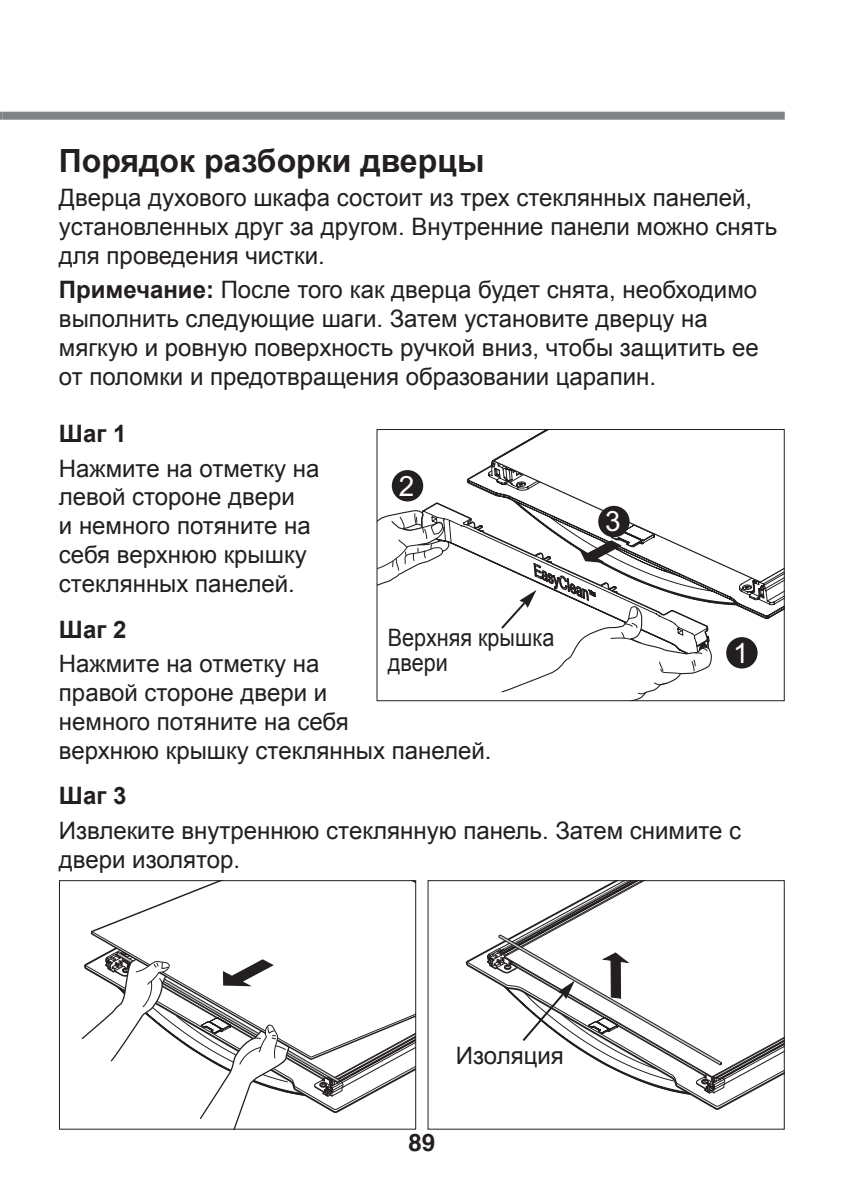
<style>
.page{position:relative;width:842px;height:1193px;background:#fff}
.page>*{position:absolute;margin:0;border:0;box-sizing:border-box;transform-origin:0 0}
.t1{font:700 32px "Arial";color:#231f20}
.t2{font:28px "Arial";color:#fff}
.t3{font:24px/28.8px "Arial";color:#231f20}
.t4{font:24px/24.8px "Arial";color:#231f20;scale:.9 1}
.t5{font:700 24px "Arial";color:#231f20}
.t6{font:700 24px "Helvetica";color:#231f20}
.s1{font-weight:700}
</style>
<div class="page">
<svg style="left:0;top:112px;width:2px;height:8px"></svg>
<div style="left:2px;top:112px;width:783px;height:8px;background:#808285"></div>
<div style="left:726px;top:637px;width:31px;height:31px;background:#231f20;border-radius:50%"></div>
<svg style="left:713px;top:560px;width:70px;height:59px"></svg>
<svg style="left:378px;top:431px;width:335px;height:268px"></svg>
<div style="left:376px;top:429px;width:409px;height:272px;border:1px solid #231f20"></div>
<svg style="left:82px;top:882px;width:332px;height:245px"></svg>
<div style="left:59px;top:880px;width:357px;height:249px;border:1px solid #231f20"></div>
<svg style="left:466px;top:961px;width:278px;height:146px"></svg>
<svg style="left:486px;top:882px;width:297px;height:214px"></svg>
<div style="left:427px;top:880px;width:358px;height:249px;border:1px solid #231f20"></div>
<h1 class="t1" style="left:59px;top:139px;width:427px">Порядок разборки дверцы</h1>
<p class="t3" style="left:59px;top:183px;width:720px">Дверца духового шкафа состоит из трех стеклянных панелей, установленных друг за другом. Внутренние панели можно снять для проведения чистки.</p>
<p class="t3" style="left:59px;top:275px;width:701px"><span class="s1">Примечание:</span> После того как дверца будет снята, необходимо выполнить следующие шаги. Затем установите дверцу на мягкую и ровную поверхность ручкой вниз, чтобы защитить ее от поломки и предотвращения образовании царапин.</p>
<p class="t5" style="left:59px;top:418px;width:69px">Шаг 1</p>
<p class="t3" style="left:59px;top:454px;width:262px">Нажмите на отметку на левой стороне двери<br>и немного потяните на себя верхнюю крышку стеклянных панелей.</p>
<p class="t5" style="left:59px;top:613px;width:69px">Шаг 2</p>
<p class="t3" style="left:59px;top:649px;width:434px">Нажмите на отметку на<br>правой стороне двери и<br>немного потяните на себя<br>верхнюю крышку стеклянных панелей.</p>
<p class="t5" style="left:59px;top:780px;width:69px">Шаг 3</p>
<p class="t3" style="left:59px;top:816px;width:684px">Извлеките внутреннюю стеклянную панель. Затем снимите с двери изолятор.</p>
<p class="t2" style="left:399px;top:467px;width:17px">2</p>
<p class="t2" style="left:605px;top:503px;width:17px">3</p>
<p class="t4" style="left:388px;top:626px;width:187px">Верхняя крышка двери</p>
<p class="t2" style="left:733px;top:634px;width:17px">1</p>
<p class="t3" style="left:456px;top:1041px;width:109px">Изоляция</p>
<p class="t6" style="left:408px;top:1123px;width:28px">89</p>
</div>
